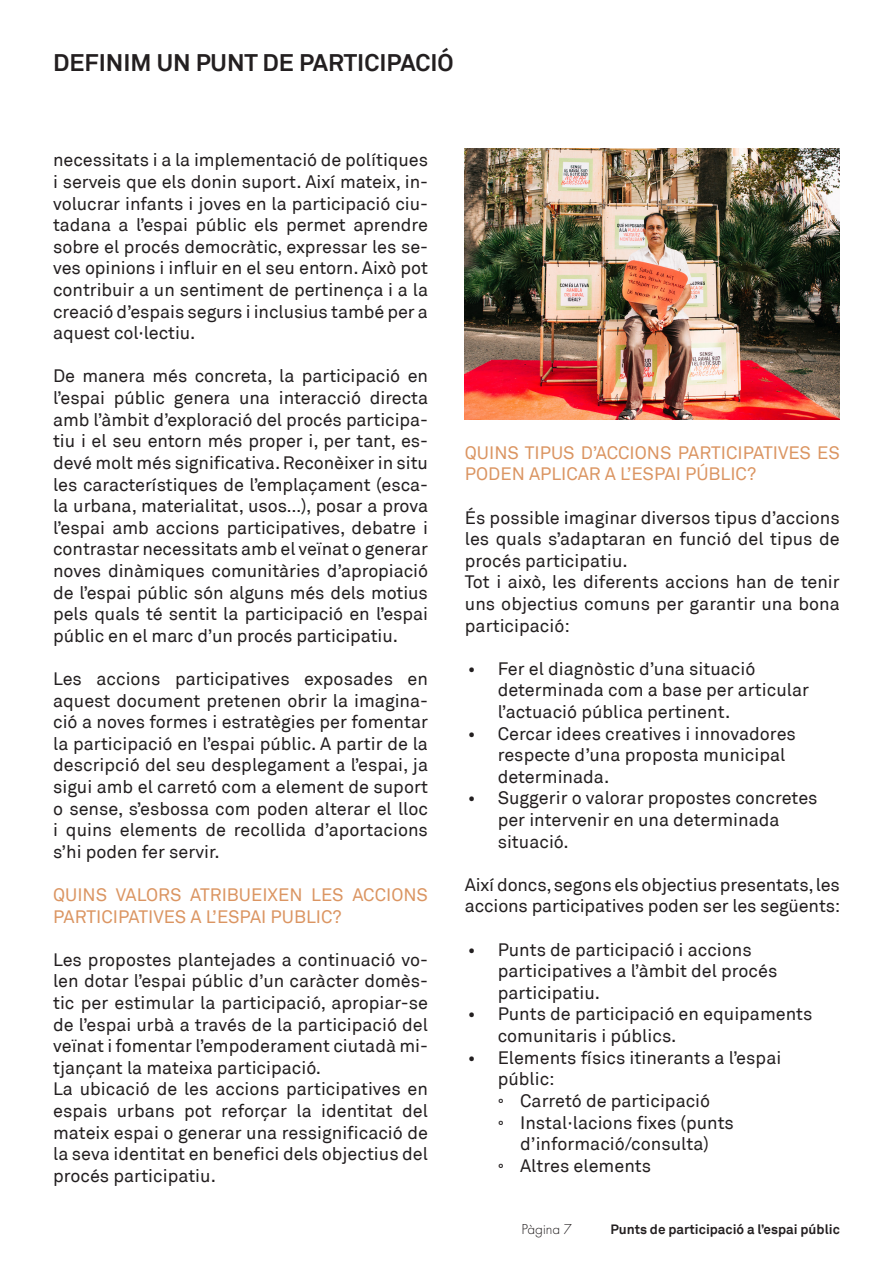
<style>
.page{position:relative;width:893px;height:1263px;background:#fff}
.page>*{position:absolute;margin:0;border:0;box-sizing:border-box;transform-origin:0 0}
.Titol_16pt{font:700 24px "Akkurat";color:#231f20}
.Text_13pt{font:18px/21.6px "Akkurat";color:#231f20;text-align:justify}
.Text_13pt-2{font:18px/21.6px "Akkurat";color:#db9562}
.t1{font:300 15px "Futura PT";color:#231f20}
.t2{font:700 13.5px "Akkurat";color:#231f20}
.s1{font-size:19.5px}
</style>
<div class="page">
<img style="left:465px;top:149px;width:375px;height:271px">
<p class="Titol_16pt" style="left:53px;top:47px;width:402px">DEFINIM UN PUNT DE PARTICIPACIÓ</p>
<p class="Text_13pt" style="left:53px;top:150px;width:376px">necessitats i a la implementació de polítiques i serveis que els donin suport. Així mateix, in&shy;volucrar infants i joves en la participació ciu&shy;tadana a l’espai públic els permet aprendre sobre el procés democràtic, expressar les se&shy;ves opinions i influir en el seu entorn. Això pot contribuir a un sentiment de pertinença i a la creació d’espais segurs i inclusius també per a aquest col·lectiu.</p>
<p class="Text_13pt" style="left:53px;top:366px;width:376px">De manera més concreta, la participació en l’espai públic genera una interacció directa amb l’àmbit d’exploració del procés participa&shy;tiu i el seu entorn més proper i, per tant, es&shy;devé molt més significativa. Reconèixer in situ les característiques de l’emplaçament (esca&shy;la urbana, materialitat, usos…), posar a prova l’espai amb accions participatives, debatre i contrastar necessitats amb el veïnat o generar noves dinàmiques comunitàries d’apropiació de l’espai públic són alguns més dels motius pels quals té sentit la participació en l’espai públic en el marc d’un procés participatiu.</p>
<p class="Text_13pt" style="left:53px;top:668px;width:376px">Les accions participatives exposades en aquest document pretenen obrir la imagina&shy;ció a noves formes i estratègies per fomentar la participació en l’espai públic. A partir de la descripció del seu desplegament a l’espai, ja sigui amb el carretó com a element de suport o sense, s’esbossa com poden alterar el lloc i quins elements de recollida d’aportacions s’hi poden fer servir.</p>
<p class="Text_13pt-2" style="left:53px;top:884px;width:376px">QUINS VALORS ATRIBUEIXEN LES ACCIONS<br>PARTICIPATIVES A L’ESPAI PUBLIC?</p>
<p class="Text_13pt" style="left:53px;top:949px;width:376px">Les propostes plantejades a continuació vo&shy;len dotar l’espai públic d’un caràcter domès&shy;tic per estimular la participació, apropiar-se de l’espai urbà a través de la participació del veïnat i fomentar l’empoderament ciutadà mi&shy;tjançant la mateixa participació.</p>
<p class="Text_13pt" style="left:53px;top:1079px;width:376px">La ubicació de les accions participatives en espais urbans pot reforçar la identitat del mateix espai o generar una ressignificació de la seva identitat en benefici dels objectius del procés participatiu.</p>
<p class="Text_13pt-2" style="left:465px;top:442px;width:376px">QUINS TIPUS D’ACCIONS PARTICIPATIVES ES<br>PODEN APLICAR A L’ESPAI PÚBLIC?</p>
<p class="Text_13pt" style="left:465px;top:507px;width:376px">És possible imaginar diversos tipus d’accions les quals s’adaptaran en funció del tipus de procés participatiu.</p>
<p class="Text_13pt" style="left:465px;top:572px;width:376px">Tot i això, les diferents accions han de tenir uns objectius comuns per garantir una bona participació:</p>
<p class="Text_13pt" style="left:498px;top:658px;width:313px;text-align:left;text-indent:-30px">• Fer el diagnòstic d’una situació determinada com a base per articular l’actuació pública pertinent.</p>
<p class="Text_13pt" style="left:498px;top:723px;width:300px;text-align:left;text-indent:-30px">• Cercar idees creatives i innovadores respecte d’una proposta municipal determinada.</p>
<p class="Text_13pt" style="left:498px;top:788px;width:321px;text-align:left;text-indent:-30px">• Suggerir o valorar propostes concretes per intervenir en una determinada situació.</p>
<p class="Text_13pt" style="left:465px;top:874px;width:377px">Així doncs, segons els objectius presentats, les accions participatives poden ser les següents:</p>
<p class="Text_13pt" style="left:498px;top:939px;width:281px;text-align:left;text-indent:-30px">• Punts de participació i accions participatives a l’àmbit del procés participatiu.</p>
<p class="Text_13pt" style="left:498px;top:1004px;width:316px;text-indent:-30px">• Punts de participació en equipaments comunitaris i públics.</p>
<p class="Text_13pt" style="left:498px;top:1047px;width:285px;text-indent:-30px">• Elements físics itinerants a l’espai públic:</p>
<p class="Text_13pt" style="left:499px;top:1090px;width:213px"><span class="s1">˚</span> Carretó de participació</p>
<p class="Text_13pt" style="left:499px;top:1112px;width:237px;text-align:center"><span class="s1">˚</span> Instal·lacions fixes (punts d’informació/consulta)</p>
<p class="Text_13pt" style="left:499px;top:1155px;width:154px"><span class="s1">˚</span> Altres elements</p>
<p class="t1" style="left:521px;top:1220px;width:52px">Pàgina 7</p>
<p class="t2" style="left:610px;top:1221px;width:231px">Punts de participació a l’espai públic</p>
</div>
